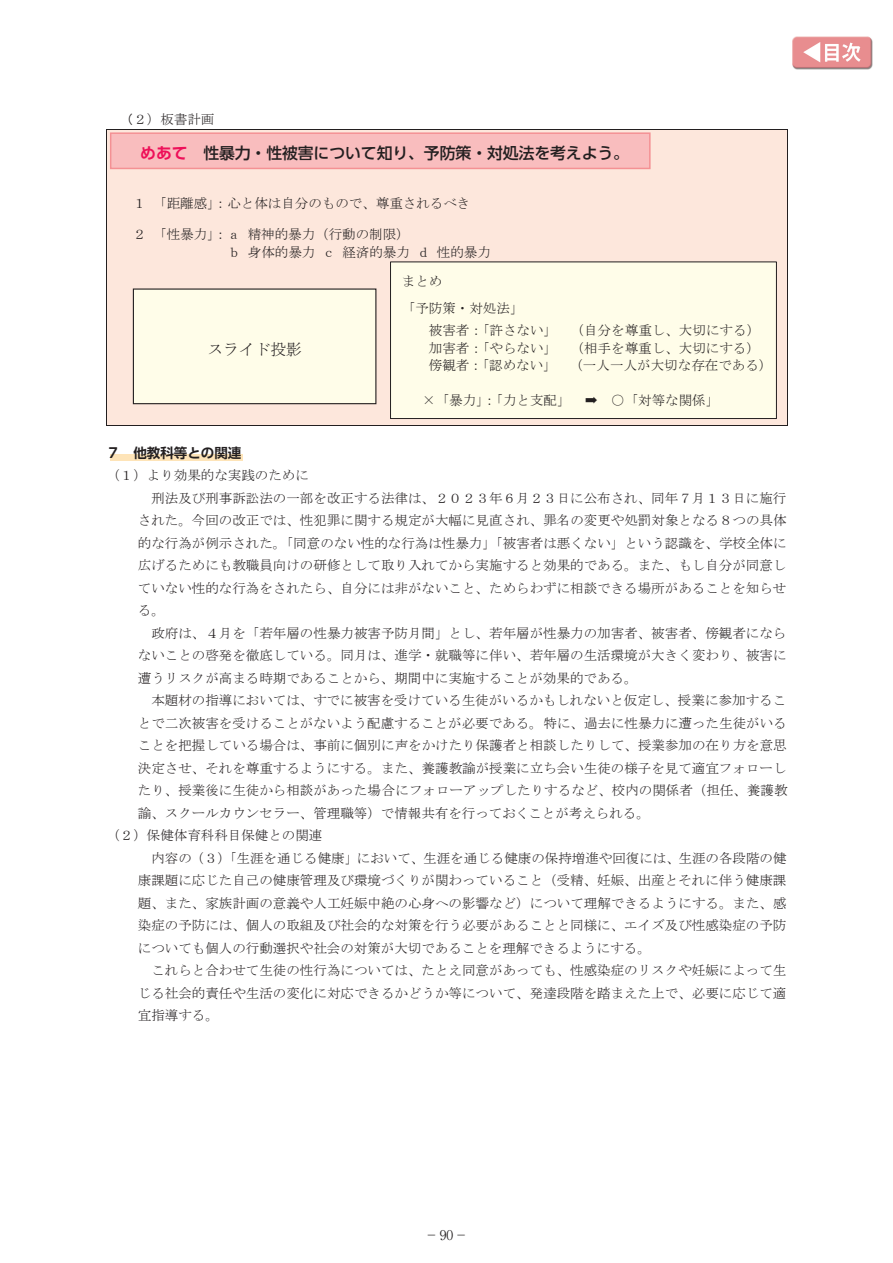
<style>
.page{position:relative;width:893px;height:1263px;background:#fff}
.page>*{position:absolute;margin:0;border:0;box-sizing:border-box;transform-origin:0 0}
.t1{font:500 15.9px "UD Shin Go Pr 6 N";color:#231f20}
.t2{font:15.9px "MS Mincho";color:#231f20}
.t3{font:13.5px/17.5px "MS Mincho";color:#231f20}
.t4{font:700 13.5px "UD Shin Go Pr 6 N De";color:#231f20}
.t5{font:300 13.5px "Ryumin Pr 6 N";color:#231f20}
.s1{font-family:"MS Gothic"}
.s2{font-family:"UD Shin Go Pr 6 N De";font-weight:700;color:#ee1059}
</style>
<div class="page">
<div style="left:110px;top:454px;width:132px;height:6px;background:#fee4b8"></div>
<div style="left:107px;top:129px;width:680px;height:297px;background:#fde7dc"></div>
<div style="left:133px;top:289px;width:243px;height:115px;background:#fffde9"></div>
<div style="left:390px;top:262px;width:386px;height:156px;background:#fffde9"></div>
<hr style="left:107px;top:129px;width:680px;height:1px;background:#231f20">
<hr style="left:106px;top:130px;width:1px;height:295px;background:#231f20">
<hr style="left:107px;top:425px;width:680px;height:1px;background:#231f20">
<hr style="left:787px;top:130px;width:1px;height:295px;background:#231f20">
<div style="left:111px;top:133px;width:539px;height:35px;background:#f9bdbe"></div>
<div style="left:110px;top:132px;width:541px;height:37px;border:2px solid #f49194"></div>
<div style="left:133px;top:288px;width:243px;height:116px;border:1px solid #231f20"></div>
<div style="left:390px;top:262px;width:387px;height:157px;border:1px solid #231f20"></div>
<img style="left:391px;top:268px;width:385px;height:145px">
<img style="left:792px;top:36px;width:81px;height:34px">
<p class="t3" style="left:120px;top:111px;width:96px"><span class="s1">（</span>２）板書計画</p>
<p class="t1" style="left:140px;top:140px;width:490px"><span class="s2">めあて</span> 性暴力・性被害について知り、予防策・対処法を考えよう。</p>
<p class="t3" style="left:133px;top:195px;width:339px">１「距離感」：心と体は自分のもので、尊重されるべき</p>
<p class="t3" style="left:228px;top:226px;width:265px;text-indent:-95px">２「性暴力」：ａ精神的暴力（行動の制限）<br>ｂ身体的暴力ｃ経済的暴力ｄ性的暴力</p>
<p class="t2" style="left:207px;top:341px;width:96px">スライド投影</p>
<p class="t3" style="left:402px;top:268px;width:123px;line-height:27px">まとめ<br>「予防策・対処法」</p>
<p class="t3" style="left:429px;top:322px;width:345px">被害者：「許さない」 （自分を尊重し、大切にする）加害者：「やらない」 （相手を尊重し、大切にする）傍観者：「認めない」 （一人一人が大切な存在である）</p>
<p class="t3" style="left:422px;top:392px;width:299px">×「暴力」：「力と支配」 ➡ ○「対等な関係」</p>
<p class="t4" style="left:106px;top:442px;width:136px">７ 他教科等との関連</p>
<p class="t3" style="left:106px;top:466px;width:204px">（１）より効果的な実践のために</p>
<p class="t3" style="left:151px;top:489px;width:637px">刑法及び刑事訴訟法の一部を改正する法律は、２０２３年６月２３日に公布され、同年７月１３日に施行</p>
<p class="t3" style="left:138px;top:511px;width:650px">された。今回の改正では、性犯罪に関する規定が大幅に見直され、罪名の変更や処罰対象となる８つの具体</p>
<p class="t3" style="left:138px;top:534px;width:650px">的な行為が例示された。「同意のない性的な行為は性暴力」「被害者は悪くない」という認識を、学校全体に</p>
<p class="t3" style="left:138px;top:557px;width:650px">広げるためにも教職員向けの研修として取り入れてから実施すると効果的である。また、もし自分が同意し</p>
<p class="t3" style="left:138px;top:579px;width:650px">ていない性的な行為をされたら、自分には非がないこと、ためらわずに相談できる場所があることを知らせ</p>
<p class="t3" style="left:138px;top:602px;width:28px">る。</p>
<p class="t3" style="left:151px;top:624px;width:636px">政府は、４月を「若年層の性暴力被害予防月間」とし、若年層が性暴力の加害者、被害者、傍観者になら</p>
<p class="t3" style="left:138px;top:647px;width:650px">ないことの啓発を徹底している。同月は、進学・就職等に伴い、若年層の生活環境が大きく変わり、被害に</p>
<p class="t3" style="left:138px;top:669px;width:501px">遭うリスクが高まる時期であることから、期間中に実施することが効果的である。</p>
<p class="t3" style="left:151px;top:692px;width:636px">本題材の指導においては、すでに被害を受けている生徒がいるかもしれないと仮定し、授業に参加するこ</p>
<p class="t3" style="left:138px;top:714px;width:650px">とで二次被害を受けることがないよう配慮することが必要である。特に、過去に性暴力に遭った生徒がいる</p>
<p class="t3" style="left:138px;top:737px;width:650px">ことを把握している場合は、事前に個別に声をかけたり保護者と相談したりして、授業参加の在り方を意思</p>
<p class="t3" style="left:138px;top:759px;width:650px">決定させ、それを尊重するようにする。また、養護教諭が授業に立ち会い生徒の様子を見て適宜フォローし</p>
<p class="t3" style="left:138px;top:782px;width:651px">たり、授業後に生徒から相談があった場合にフォローアップしたりするなど、校内の関係者（担任、養護教</p>
<p class="t3" style="left:138px;top:804px;width:514px">諭、スクールカウンセラー、管理職等）で情報共有を行っておくことが考えられる。</p>
<p class="t3" style="left:106px;top:827px;width:218px">（２）保健体育科科目保健との関連</p>
<p class="t3" style="left:151px;top:849px;width:637px">内容の（３）「生涯を通じる健康」において、生涯を通じる健康の保持増進や回復には、生涯の各段階の健</p>
<p class="t3" style="left:138px;top:872px;width:650px">康課題に応じた自己の健康管理及び環境づくりが関わっていること（受精、妊娠、出産とそれに伴う健康課</p>
<p class="t3" style="left:138px;top:894px;width:650px">題、また、家族計画の意義や人工妊娠中絶の心身への影響など）について理解できるようにする。また、感</p>
<p class="t3" style="left:138px;top:917px;width:650px">染症の予防には、個人の取組及び社会的な対策を行う必要があることと同様に、エイズ及び性感染症の予防</p>
<p class="t3" style="left:138px;top:939px;width:515px">についても個人の行動選択や社会の対策が大切であることを理解できるようにする。</p>
<p class="t3" style="left:151px;top:962px;width:636px">これらと合わせて生徒の性行為については、たとえ同意があっても、性感染症のリスクや妊娠によって生</p>
<p class="t3" style="left:138px;top:984px;width:650px">じる社会的責任や生活の変化に対応できるかどうか等について、発達段階を踏まえた上で、必要に応じて適</p>
<p class="t3" style="left:138px;top:1007px;width:83px">宜指導する。</p>
<p class="t5" style="left:425px;top:1224px;width:45px">−90−</p>
</div>
